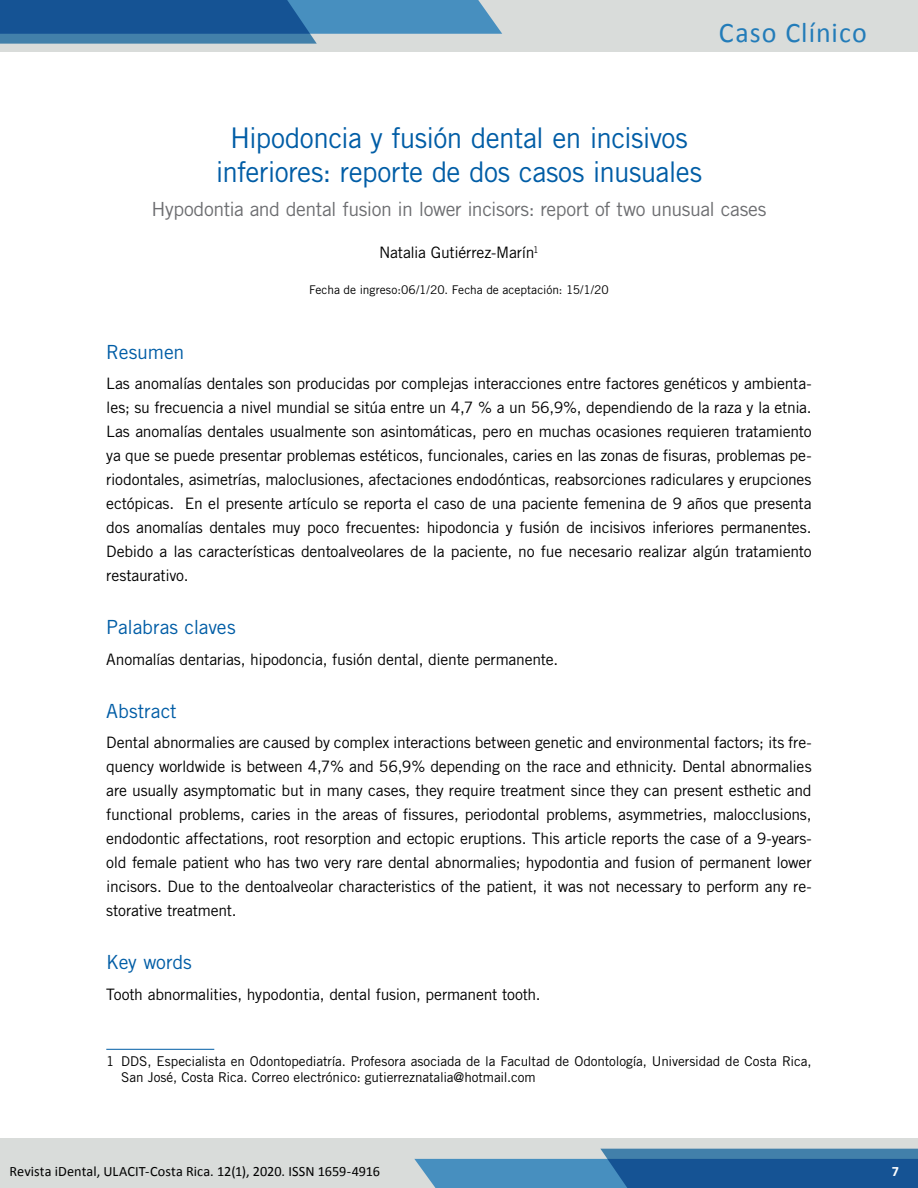
<style>
.page{position:relative;width:918px;height:1188px;background:#fff}
.page>*{position:absolute;margin:0;border:0;box-sizing:border-box;transform-origin:0 0}
.t1{font:28.5px/34.2px "Trade Gothic LT Std";letter-spacing:-.02em;color:#005da6;text-align:center}
.t2{font:28.5px "Calibri";letter-spacing:.04em;color:#237cb9}
.t3{font:19.5px "Trade Gothic LT Std";letter-spacing:-.025em;color:#6d6e71}
.t4{font:19.5px "Trade Gothic LT Std";letter-spacing:-.005em;color:#005da6}
.t5{font:15.75px/24px "Trade Gothic LT Std";letter-spacing:-.015em;color:#000;text-align:justify}
.t6{font:14.25px "Calibri";letter-spacing:.005em;color:#000}
.t7{font:700 14.25px "Calibri";color:#fff}
.t8{font:13.5px/16.2px "Trade Gothic LT Std";letter-spacing:-.005em;color:#000}
.t9{font:12px "Trade Gothic LT Std";color:#000}
</style>
<div class="page">
<div style="left:0;top:1138px;width:918px;height:50px;background:#d9dcda"></div>
<svg style="left:414px;top:1149px;width:504px;height:39px;background:#407aab"></svg>
<div style="left:0;top:0;width:918px;height:52px;background:#d9dcda"></div>
<svg style="left:0;top:0;width:502px;height:44px;background:#3f7aab"></svg>
<hr style="left:106px;top:1049px;width:108px;height:1px;background:#005da6">
<h1 class="t2" style="left:719px;top:14px;width:149px">Caso Clínico</h1>
<h1 class="t1" style="left:216px;top:121px;width:488px">Hipodoncia y fusión dental en incisivos inferiores: reporte de dos casos inusuales</h1>
<p class="t3" style="left:151px;top:198px;width:617px">Hypodontia and dental fusion in lower incisors: report of two unusual cases</p>
<p class="t5" style="left:379px;top:240px;width:161px">Natalia Gutiérrez-Marín<sup>1</sup></p>
<p class="t9" style="left:309px;top:282px;width:301px">Fecha de ingreso:06/1/20. Fecha de aceptación: 15/1/20</p>
<p class="t4" style="left:106px;top:340px;width:80px">Resumen</p>
<p class="t5" style="left:106px;top:371px;width:707px">Las anomalías dentales son producidas por complejas interacciones entre factores genéticos y ambienta&shy;les; su frecuencia a nivel mundial se sitúa entre un 4,7 % a un 56,9%, dependiendo de la raza y la etnia.<br>Las anomalías dentales usualmente son asintomáticas, pero en muchas ocasiones requieren tratamiento ya que se puede presentar problemas estéticos, funcionales, caries en las zonas de fisuras, problemas pe&shy;riodontales, asimetrías, maloclusiones, afectaciones endodónticas, reabsorciones radiculares y erupciones ectópicas. En el presente artículo se reporta el caso de una paciente femenina de 9 años que presenta dos anomalías dentales muy poco frecuentes: hipodoncia y fusión de incisivos inferiores permanentes.<br>Debido a las características dentoalveolares de la paciente, no fue necesario realizar algún tratamiento restaurativo.</p>
<p class="t4" style="left:106px;top:616px;width:131px">Palabras claves</p>
<p class="t5" style="left:106px;top:647px;width:453px">Anomalías dentarias, hipodoncia, fusión dental, diente permanente.</p>
<p class="t4" style="left:106px;top:699px;width:72px">Abstract</p>
<p class="t5" style="left:106px;top:730px;width:707px">Dental abnormalies are caused by complex interactions between genetic and environmental factors; its fre&shy;quency worldwide is between 4,7% and 56,9% depending on the race and ethnicity. Dental abnormalies are usually asymptomatic but in many cases, they require treatment since they can present esthetic and functional problems, caries in the areas of fissures, periodontal problems, asymmetries, malocclusions, endodontic affectations, root resorption and ectopic eruptions. This article reports the case of a 9-years&shy;old female patient who has two very rare dental abnormalies; hypodontia and fusion of permanent lower incisors. Due to the dentoalveolar characteristics of the patient, it was not necessary to perform any re&shy;storative treatment.</p>
<p class="t4" style="left:106px;top:951px;width:87px">Key words</p>
<p class="t5" style="left:106px;top:982px;width:436px">Tooth abnormalities, hypodontia, dental fusion, permanent tooth.</p>
<p class="t8" style="left:121px;top:1052px;width:692px;text-indent:-15px">1 DDS, Especialista en Odontopediatría. Profesora asociada de la Facultad de Odontología, Universidad de Costa Rica,<br>San José, Costa Rica. Correo electrónico: gutierreznatalia@hotmail.com</p>
<p class="t6" style="left:10px;top:1163px;width:372px">Revista iDental, ULACIT-Costa Rica. 12(1), 2020. ISSN 1659-4916</p>
<p class="t7" style="left:892px;top:1163px;width:9px">7</p>
</div>
